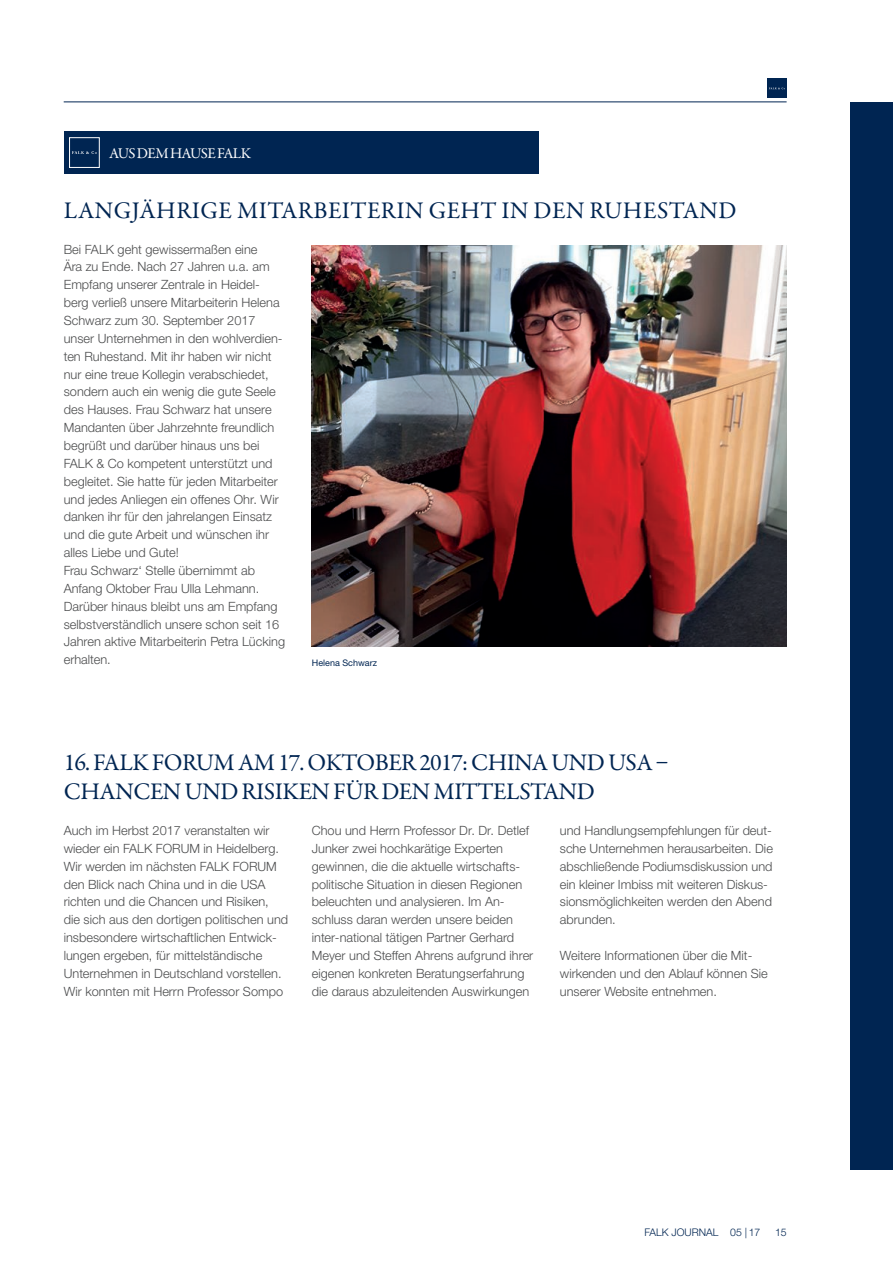
<style>
.page{position:relative;width:893px;height:1263px;background:#fff}
.page>*{position:absolute;margin:0;border:0;box-sizing:border-box;transform-origin:0 0}
.t1{font:24px/28.5px "Garamond Premr Pro";letter-spacing:-.02em;color:#002552}
.t2{font:24px "Garamond Premr Pro";letter-spacing:.02em;color:#002552}
.t3{font:15px "Garamond Premr Pro";letter-spacing:-.045em;color:#fff}
.t4{font:300 12.75px/17.9px "Helvetica Neue LTW1 G";color:#4b4c4d}
.t5{font:300 10.5px "Helvetica Neue LTW1 G";color:#002552}
.t6{font:9px "Helvetica Neue LTW1 G";color:#002552}
</style>
<div class="page">
<div style="left:850px;top:102px;width:43px;height:1067px;background:#002552"></div>
<hr style="left:64px;top:102px;width:723px;height:1px;background:#002552">
<div style="left:64px;top:131px;width:475px;height:43px;background:#002552"></div>
<div style="left:69px;top:137px;width:31px;height:31px;border:1px solid #fff"></div>
<svg style="left:72px;top:151px;width:25px;height:3px"></svg>
<div style="left:767px;top:79px;width:20px;height:19px;background:#002552"></div>
<svg style="left:769px;top:87px;width:16px;height:2px"></svg>
<img style="left:312px;top:246px;width:475px;height:400px">
<p class="t3" style="left:109px;top:147px;width:143px">AUS DEM HAUSE FALK</p>
<h1 class="t2" style="left:64px;top:201px;width:674px">LANGJÄHRIGE MITARBEITERIN GEHT IN DEN RUHESTAND</h1>
<p class="t4" style="left:64px;top:241px;width:223px">Bei FALK geht gewissermaßen eine<br>Ära zu Ende. Nach 27 Jahren u.a. am Empfang unserer Zentrale in Heidel&shy;berg verließ unsere Mitarbeiterin Helena Schwarz zum 30. September 2017 unser Unternehmen in den wohlverdien&shy;ten Ruhestand. Mit ihr haben wir nicht nur eine treue Kollegin verabschiedet, sondern auch ein wenig die gute Seele des Hauses. Frau Schwarz hat unsere Mandanten über Jahrzehnte freundlich begrüßt und darüber hinaus uns bei FALK &amp; Co kompetent unterstützt und begleitet. Sie hatte für jeden Mitarbeiter und jedes Anliegen ein offenes Ohr. Wir danken ihr für den jahrelangen Einsatz und die gute Arbeit und wünschen ihr alles Liebe und Gute!<br>Frau Schwarz‘ Stelle übernimmt ab Anfang Oktober Frau Ulla Lehmann.<br>Darüber hinaus bleibt uns am Empfang selbstverständlich unsere schon seit 16<br>Jahren aktive Mitarbeiterin Petra Lücking erhalten.</p>
<p class="t6" style="left:312px;top:659px;width:67px">Helena Schwarz</p>
<h1 class="t1" style="left:64px;top:750px;width:606px">16. FALK FORUM AM 17. OKTOBER 2017: CHINA UND USA –<br>CHANCEN UND RISIKEN FÜR DEN MITTELSTAND</h1>
<p class="t4" style="left:64px;top:823px;width:226px">Auch im Herbst 2017 veranstalten wir wieder ein FALK FORUM in Heidelberg.<br>Wir werden im nächsten FALK FORUM den Blick nach China und in die USA richten und die Chancen und Risiken, die sich aus den dortigen politischen und insbesondere wirtschaftlichen Entwick&shy;lungen ergeben, für mittelständische Unternehmen in Deutschland vorstellen.<br>Wir konnten mit Herrn Professor Sompo</p>
<p class="t4" style="left:312px;top:823px;width:223px">Chou und Herrn Professor Dr. Dr. Detlef Junker zwei hochkarätige Experten gewinnen, die die aktuelle wirtschafts&shy;politische Situation in diesen Regionen beleuchten und analysieren. Im An&shy;schluss daran werden unsere beiden inter-national tätigen Partner Gerhard Meyer und Steffen Ahrens aufgrund ihrer eigenen konkreten Beratungserfahrung die daraus abzuleitenden Auswirkungen</p>
<p class="t4" style="left:560px;top:823px;width:215px">und Handlungsempfehlungen für deut&shy;sche Unternehmen herausarbeiten. Die abschließende Podiumsdiskussion und ein kleiner Imbiss mit weiteren Diskus&shy;sionsmöglichkeiten werden den Abend abrunden.</p>
<p class="t4" style="left:560px;top:948px;width:209px">Weitere Informationen über die Mit&shy;wirkenden und den Ablauf können Sie unserer Website entnehmen.</p>
<p class="t5" style="left:645px;top:1229px;width:117px">FALK JOURNAL 05 | 17</p>
<p class="t5" style="left:775px;top:1229px;width:13px">15</p>
</div>
